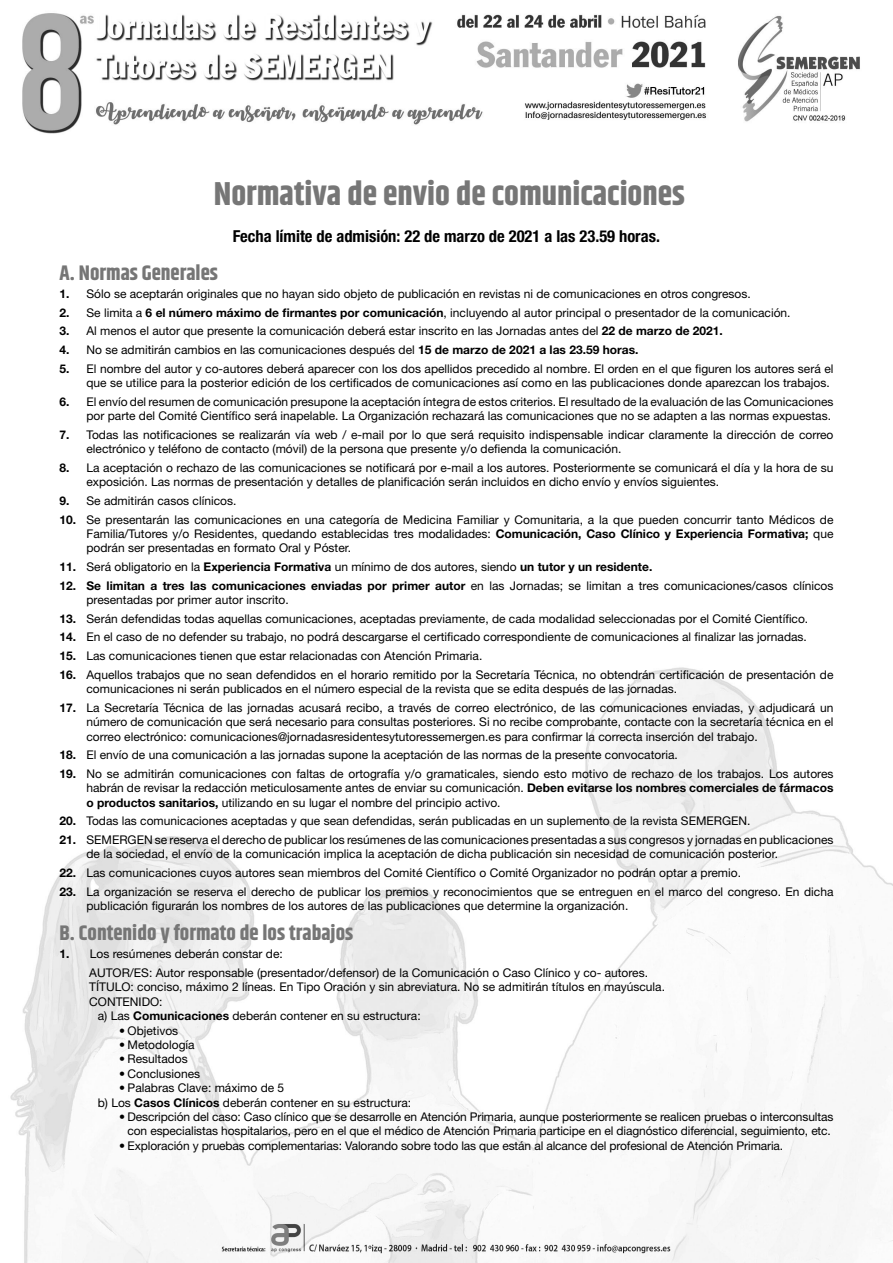
<style>
.page{position:relative;width:893px;height:1263px;background:#fff}
.page>*{position:absolute;margin:0;border:0;box-sizing:border-box;transform-origin:0 0}
.t1{font:700 33px "Khand";color:#767676}
.t2{font:700 21px "Khand";color:#767676}
.t3{font:700 condensed 16.5px "Helvetica Neue LT Std";color:#000}
.t4{font:12px/14.4px "Helvetica Neue LT Std";color:#000}
.s1{font-weight:700}
</style>
<div class="page">
<img style="left:10px;top:13px;width:883px;height:1250px">
<h1 class="t1" style="left:214px;top:170px;width:472px">Normativa de envio de comunicaciones</h1>
<h3 class="t3" style="left:233px;top:230px;width:429px">Fecha límite de admisión: 22 de marzo de 2021 a las 23.59 horas.</h3>
<h2 class="t2" style="left:60px;top:257px;width:160px">A. Normas Generales</h2>
<p class="t4" style="left:60px;top:288px;width:693px"><span class="s1">1.</span> Sólo se aceptarán originales que no hayan sido objeto de publicación en revistas ni de comunicaciones en otros congresos.</p>
<p class="t4" style="left:60px;top:307px;width:732px"><span class="s1">2.</span> Se limita a <span class="s1">6 el número máximo de firmantes por comunicación</span>, incluyendo al autor principal o presentador de la comunicación.</p>
<p class="t4" style="left:60px;top:325px;width:665px"><span class="s1">3.</span> Al menos el autor que presente la comunicación deberá estar inscrito en las Jornadas antes del <span class="s1">22 de marzo de 2021.</span></p>
<p class="t4" style="left:60px;top:344px;width:580px"><span class="s1">4.</span> No se admitirán cambios en las comunicaciones después del <span class="s1">15 de marzo de 2021 a las 23.59 horas.</span></p>
<p class="t4" style="left:87px;top:363px;width:748px;text-indent:-27px"><span class="s1">5.</span> El nombre del autor y co-autores deberá aparecer con los dos apellidos precedido al nombre. El orden en el que figuren los autores será el que se utilice para la posterior edición de los certificados de comunicaciones así como en las publicaciones donde aparezcan los trabajos.</p>
<p class="t4" style="left:60px;top:396px;width:775px;text-align:right"><span class="s1">6.</span> El envío del resumen de comunicación presupone la aceptación íntegra de estos criterios. El resultado de la evaluación de las Comunicaciones por parte del Comité Científico será inapelable. La Organización rechazará las comunicaciones que no se adapten a las normas expuestas.</p>
<p class="t4" style="left:87px;top:429px;width:748px;text-indent:-27px"><span class="s1">7.</span> Todas las notificaciones se realizarán vía web / e-mail por lo que será requisito indispensable indicar claramente la dirección de correo electrónico y teléfono de contacto (móvil) de la persona que presente y/o defienda la comunicación.</p>
<p class="t4" style="left:87px;top:462px;width:748px;text-indent:-27px"><span class="s1">8.</span> La aceptación o rechazo de las comunicaciones se notificará por e-mail a los autores. Posteriormente se comunicará el día y la hora de su exposición. Las normas de presentación y detalles de planificación serán incluidos en dicho envío y envíos siguientes.</p>
<p class="t4" style="left:60px;top:495px;width:178px"><span class="s1">9.</span> Se admitirán casos clínicos.</p>
<p class="t4" style="left:87px;top:514px;width:748px;text-align:justify;text-indent:-27px"><span class="s1">10.</span> Se presentarán las comunicaciones en una categoría de Medicina Familiar y Comunitaria, a la que pueden concurrir tanto Médicos de Familia/Tutores y/o Residentes, quedando establecidas tres modalidades: <span class="s1">Comunicación, Caso Clínico y Experiencia Formativa;</span> que podrán ser presentadas en formato Oral y Póster.</p>
<p class="t4" style="left:60px;top:561px;width:594px"><span class="s1">11.</span> Será obligatorio en la <span class="s1">Experiencia Formativa</span> un mínimo de dos autores, siendo <span class="s1">un tutor y un residente.</span></p>
<p class="t4" style="left:87px;top:580px;width:748px;text-indent:-27px"><span class="s1">12. Se limitan a tres las comunicaciones enviadas por primer autor</span> en las Jornadas; se limitan a tres comunicaciones/casos clínicos presentadas por primer autor inscrito.</p>
<p class="t4" style="left:60px;top:613px;width:750px"><span class="s1">13.</span> Serán defendidas todas aquellas comunicaciones, aceptadas previamente, de cada modalidad seleccionadas por el Comité Científico.</p>
<p class="t4" style="left:60px;top:631px;width:749px"><span class="s1">14.</span> En el caso de no defender su trabajo, no podrá descargarse el certificado correspondiente de comunicaciones al finalizar las jornadas.</p>
<p class="t4" style="left:60px;top:650px;width:424px"><span class="s1">15.</span> Las comunicaciones tienen que estar relacionadas con Atención Primaria.</p>
<p class="t4" style="left:87px;top:669px;width:748px;text-indent:-27px"><span class="s1">16.</span> Aquellos trabajos que no sean defendidos en el horario remitido por la Secretaría Técnica, no obtendrán certificación de presentación de comunicaciones ni serán publicados en el número especial de la revista que se edita después de las jornadas.</p>
<p class="t4" style="left:87px;top:702px;width:748px;text-align:justify;text-indent:-27px"><span class="s1">17.</span> La Secretaría Técnica de las jornadas acusará recibo, a través de correo electrónico, de las comunicaciones enviadas, y adjudicará un número de comunicación que será necesario para consultas posteriores. Si no recibe comprobante, contacte con la secretaría técnica en el correo electrónico: comunicaciones@jornadasresidentesytutoressemergen.es para confirmar la correcta inserción del trabajo.</p>
<p class="t4" style="left:60px;top:749px;width:620px"><span class="s1">18.</span> El envío de una comunicación a las jornadas supone la aceptación de las normas de la presente convocatoria.</p>
<p class="t4" style="left:87px;top:768px;width:748px;text-align:justify;text-indent:-27px"><span class="s1">19.</span> No se admitirán comunicaciones con faltas de ortografía y/o gramaticales, siendo esto motivo de rechazo de los trabajos. Los autores habrán de revisar la redacción meticulosamente antes de enviar su comunicación. <span class="s1">Deben evitarse los nombres comerciales de fármacos o productos sanitarios,</span> utilizando en su lugar el nombre del principio activo.</p>
<p class="t4" style="left:60px;top:815px;width:692px"><span class="s1">20.</span> Todas las comunicaciones aceptadas y que sean defendidas, serán publicadas en un suplemento de la revista SEMERGEN.</p>
<p class="t4" style="left:87px;top:834px;width:748px;text-indent:-27px"><span class="s1">21.</span> SEMERGEN se reserva el derecho de publicar los resúmenes de las comunicaciones presentadas a sus congresos y jornadas en publicaciones de la sociedad, el envío de la comunicación implica la aceptación de dicha publicación sin necesidad de comunicación posterior.</p>
<p class="t4" style="left:60px;top:867px;width:683px"><span class="s1">22.</span> Las comunicaciones cuyos autores sean miembros del Comité Científico o Comité Organizador no podrán optar a premio.</p>
<p class="t4" style="left:87px;top:886px;width:748px;text-indent:-27px"><span class="s1">23.</span> La organización se reserva el derecho de publicar los premios y reconocimientos que se entreguen en el marco del congreso. En dicha publicación figurarán los nombres de los autores de las publicaciones que determine la organización.</p>
<h2 class="t2" style="left:60px;top:917px;width:295px">B. Contenido y formato de los trabajos</h2>
<p class="t4" style="left:89px;top:946px;width:560px;line-height:18.6px;text-indent:-30px"><span class="s1">1.</span> Los resúmenes deberán constar de:<br>AUTOR/ES: Autor responsable (presentador/defensor) de la Comunicación o Caso Clínico y co- autores.</p>
<p class="t4" style="left:89px;top:981px;width:577px">TÍTULO: conciso, máximo 2 líneas. En Tipo Oración y sin abreviatura. No se admitirán títulos en mayúscula.</p>
<p class="t4" style="left:89px;top:996px;width:75px">CONTENIDO:</p>
<p class="t4" style="left:98px;top:1010px;width:324px">a) Las <span class="s1">Comunicaciones</span> deberán contener en su estructura:</p>
<p class="t4" style="left:119px;top:1024px;width:61px">• Objetivos</p>
<p class="t4" style="left:119px;top:1039px;width:77px">• Metodología</p>
<p class="t4" style="left:119px;top:1053px;width:70px">• Resultados</p>
<p class="t4" style="left:119px;top:1068px;width:83px">• Conclusiones</p>
<p class="t4" style="left:98px;top:1082px;width:315px;text-indent:21px">• Palabras Clave: máximo de 5<br>b) Los <span class="s1">Casos Clínicos</span> deberán contener en su estructura:</p>
<p class="t4" style="left:119px;top:1111px;width:716px;text-align:center">• Descripción del caso: Caso clínico que se desarrolle en Atención Primaria, aunque posteriormente se realicen pruebas o interconsultas con especialistas hospitalarios, pero en el que el médico de Atención Primaria participe en el diagnóstico diferencial, seguimiento, etc.</p>
<p class="t4" style="left:119px;top:1140px;width:666px">• Exploración y pruebas complementarias: Valorando sobre todo las que están al alcance del profesional de Atención Primaria.</p>
</div>
